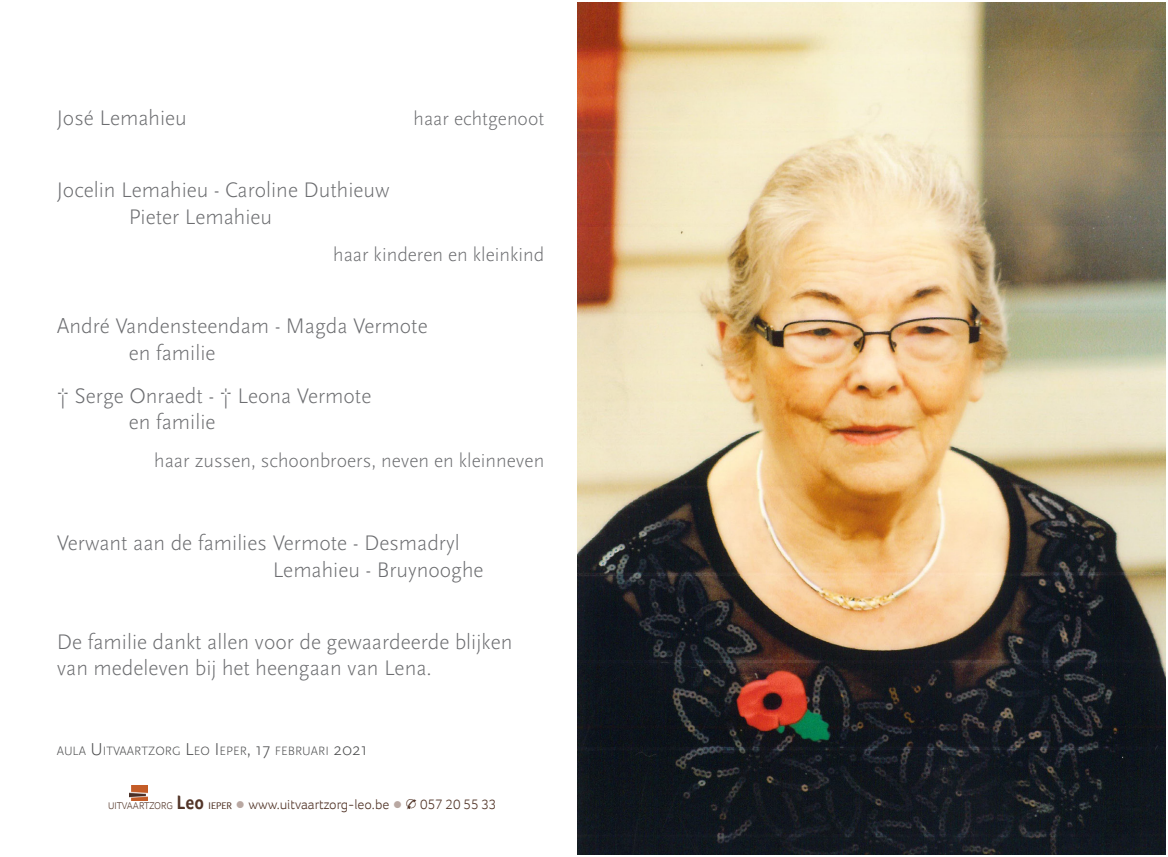
<style>
.page{position:relative;width:1168px;height:857px;background:#fff}
.page>*{position:absolute;margin:0;border:0;box-sizing:border-box;transform-origin:0 0}
.t1{font:300 22px/26.4px "Scala Sans OT";color:#6c6d70}
.t2{font:300 20px "Scala Sans OT";color:#6c6d70}
.t3{font:300 14px "Foco";color:#523528}
.t4{font:300 12.6px "Scala Sans OT";color:#4b4c4d}
.s1{font-size:18px}
.s2{font-size:10px}
.s3{font-weight:700;font-size:20px}
.s4{font-weight:400;font-size:10px}
.s5{color:#b9a8a2}
.s6{font-family:"European Pi Three";font-weight:400}
</style>
<div class="page">
<img style="left:578px;top:3px;width:587px;height:850px">
<img style="left:130px;top:785px;width:18px;height:15px">
<p class="t1" style="left:57px;top:105px;width:132px">José Lemahieu</p>
<p class="t2" style="left:414px;top:107px;width:132px">haar echtgenoot</p>
<p class="t1" style="left:57px;top:176px;width:334px">Jocelin Lemahieu - Caroline Duthieuw</p>
<p class="t1" style="left:129px;top:203px;width:145px">Pieter Lemahieu</p>
<p class="t2" style="left:333px;top:243px;width:213px">haar kinderen en kleinkind</p>
<p class="t1" style="left:57px;top:312px;width:373px">André Vandensteendam - Magda Vermote</p>
<p class="t1" style="left:129px;top:339px;width:88px">en familie</p>
<p class="t1" style="left:57px;top:382px;width:316px">† Serge Onraedt - † Leona Vermote</p>
<p class="t1" style="left:129px;top:409px;width:88px">en familie</p>
<p class="t2" style="left:154px;top:448px;width:391px">haar zussen, schoonbroers, neven en kleinneven</p>
<p class="t1" style="left:273px;top:529px;width:212px;text-indent:-216px">Verwant aan de families Vermote - Desmadryl<br>Lemahieu - Bruynooghe</p>
<p class="t1" style="left:57px;top:628px;width:457px">De familie dankt allen voor de gewaardeerde blijken van medeleven bij het heengaan van Lena.</p>
<p class="t4" style="left:57px;top:743px;width:312px">AULA <span class="s1">U</span> ITVAARTZORG <span class="s1">L</span>EO <span class="s1">I</span> EPER<span class="s1">, 17</span> FEBRUARI <span class="s1">2021</span></p>
<p class="t3" style="left:108px;top:795px;width:390px"><span class="s2">UITVAARTZORG</span> <span class="s3">Leo</span> <span class="s4">IEPER</span> <span class="s5">●</span> www.uitvaartzorg-leo.be <span class="s5">●</span> <span class="s6">T</span> 057 20 55 33</p>
</div>
